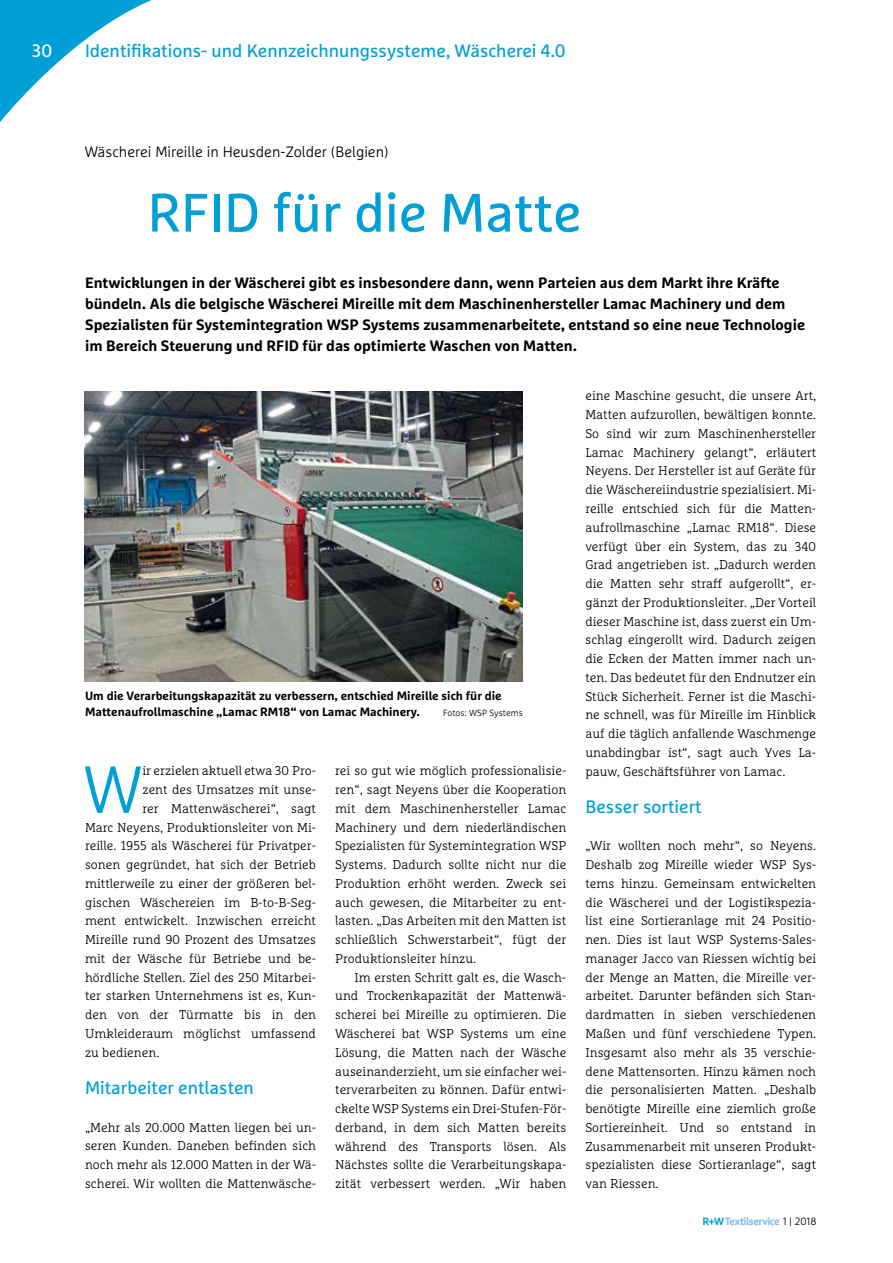
<style>
.page{position:relative;width:893px;height:1263px;background:#fff}
.page>*{position:absolute;margin:0;border:0;box-sizing:border-box;transform-origin:0 0}
.t1{font:300 66.45px "Marselis Pro";color:#009fd6}
.t2{font:54px "Marselis Pro";color:#009fd6}
.t3{font:18px "Marselis Pro";color:#009fd6}
.t4{font:18px "Marselis Pro";color:#fff}
.t5{font:700 15px/21px "Marselis Pro";color:#000}
.t6{font:300 15px "Marselis Pro";color:#000}
.t7{font:300 12.75px/18.8px "Marselis Slab Pro";color:#000;text-align:justify}
.t8{font:700 12px/15.8px "Marselis Pro";color:#000}
.t9{font:700 10.5px "Marselis Pro";letter-spacing:-.04em;color:#7fbde3}
.t10{font:300 9px "Marselis Pro";color:#000}
.s1{color:#009fd6}
.s2{font-weight:300;color:#000}
</style>
<div class="page">
<svg style="left:0;top:0;width:152px;height:122px"></svg>
<img style="left:84px;top:392px;width:439px;height:290px">
<h3 class="t4" style="left:32px;top:39px;width:22px">30</h3>
<h3 class="t3" style="left:85px;top:39px;width:482px">Identifikations- und Kennzeichnungssysteme, Wäscherei 4.0</h3>
<p class="t6" style="left:85px;top:142px;width:305px">Wäscherei Mireille in Heusden-Zolder (Belgien)</p>
<h2 class="t2" style="left:148px;top:180px;width:435px">RFID für die Matte</h2>
<p class="t5" style="left:85px;top:272px;width:721px">Entwicklungen in der Wäscherei gibt es insbesondere dann, wenn Parteien aus dem Markt ihre Kräfte bündeln. Als die belgische Wäscherei Mireille mit dem Maschinenhersteller Lamac Machinery und dem Spezialisten für Systemintegration WSP Systems zusammenarbeitete, entstand so eine neue Technologie im Bereich Steuerung und RFID für das optimierte Waschen von Matten.</p>
<p class="t8" style="left:85px;top:688px;width:418px">Um die Verarbeitungskapazität zu verbessern, entschied Mireille sich für die<br>Mattenaufrollmaschine „Lamac RM18“ von Lamac Machinery.</p>
<p class="t10" style="left:443px;top:707px;width:81px">Fotos: WSP Systems</p>
<h1 class="t1" style="left:83px;top:749px;width:61px">W</h1>
<p class="t7" style="left:142px;top:761px;width:175px">ir erzielen aktuell etwa 30 Pro-</p>
<p class="t7" style="left:142px;top:780px;width:175px">zent des Umsatzes mit unse-</p>
<p class="t7" style="left:142px;top:799px;width:175px">rer Mattenwäscherei“, sagt</p>
<p class="t7" style="left:85px;top:817px;width:233px">Marc Neyens, Produktionsleiter von Mi-</p>
<p class="t7" style="left:85px;top:836px;width:233px">reille. 1955 als Wäscherei für Privatper-</p>
<p class="t7" style="left:85px;top:855px;width:233px">sonen gegründet, hat sich der Betrieb</p>
<p class="t7" style="left:85px;top:874px;width:233px">mittlerweile zu einer der größeren bel-</p>
<p class="t7" style="left:85px;top:892px;width:233px">gischen Wäschereien im B-to-B-Seg-</p>
<p class="t7" style="left:85px;top:911px;width:233px">ment entwickelt. Inzwischen erreicht</p>
<p class="t7" style="left:85px;top:930px;width:233px">Mireille rund 90 Prozent des Umsatzes</p>
<p class="t7" style="left:85px;top:949px;width:233px">mit der Wäsche für Betriebe und be-</p>
<p class="t7" style="left:85px;top:968px;width:233px">hördliche Stellen. Ziel des 250 Mitarbei-</p>
<p class="t7" style="left:85px;top:986px;width:233px">ter starken Unternehmens ist es, Kun-</p>
<p class="t7" style="left:85px;top:1005px;width:233px">den von der Türmatte bis in den</p>
<p class="t7" style="left:85px;top:1024px;width:233px">Umkleideraum möglichst umfassend</p>
<p class="t7" style="left:85px;top:1043px;width:76px">zu bedienen.</p>
<h3 class="t3" style="left:85px;top:1077px;width:170px">Mitarbeiter entlasten</h3>
<p class="t7" style="left:85px;top:1117px;width:233px">„Mehr als 20.000 Matten liegen bei un&shy;seren Kunden. Daneben befinden sich noch mehr als 12.000 Matten in der Wä&shy;scherei. Wir wollten die Mattenwäsche-</p>
<p class="t7" style="left:335px;top:761px;width:233px">rei so gut wie möglich professionalisie&shy;ren“, sagt Neyens über die Kooperation mit dem Maschinenhersteller Lamac Machinery und dem niederländischen Spezialisten für Systemintegration WSP Systems. Dadurch sollte nicht nur die Produktion erhöht werden. Zweck sei auch gewesen, die Mitarbeiter zu ent&shy;lasten. „Das Arbeiten mit den Matten ist schließlich Schwerstarbeit“, fügt der Produktionsleiter hinzu.</p>
<p class="t7" style="left:335px;top:968px;width:233px;text-indent:19px">Im ersten Schritt galt es, die Wasch&shy;und Trockenkapazität der Mattenwä&shy;scherei bei Mireille zu optimieren. Die Wäscherei bat WSP Systems um eine Lösung, die Matten nach der Wäsche auseinanderzieht, um sie einfacher wei&shy;terverarbeiten zu können. Dafür entwi&shy;ckelte WSP Systems ein Drei-Stufen-För&shy;derband, in dem sich Matten bereits während des Transports lösen. Als Nächstes sollte die Verarbeitungskapa&shy;zität verbessert werden. „Wir haben</p>
<p class="t7" style="left:585px;top:386px;width:232px">eine Maschine gesucht, die unsere Art, Matten aufzurollen, bewältigen konnte.<br>So sind wir zum Maschinenhersteller Lamac Machinery gelangt“, erläutert Neyens. Der Hersteller ist auf Geräte für die Wäschereiindustrie spezialisiert. Mi&shy;reille entschied sich für die Matten&shy;aufrollmaschine „Lamac RM18“. Diese verfügt über ein System, das zu 340<br>Grad angetrieben ist. „Dadurch werden die Matten sehr straff aufgerollt“, er&shy;gänzt der Produktionsleiter. „Der Vorteil dieser Maschine ist, dass zuerst ein Um&shy;schlag eingerollt wird. Dadurch zeigen die Ecken der Matten immer nach un&shy;ten. Das bedeutet für den Endnutzer ein Stück Sicherheit. Ferner ist die Maschi&shy;ne schnell, was für Mireille im Hinblick auf die täglich anfallende Waschmenge unabdingbar ist“, sagt auch Yves La&shy;pauw, Geschäftsführer von Lamac.</p>
<h3 class="t3" style="left:585px;top:796px;width:118px">Besser sortiert</h3>
<p class="t7" style="left:585px;top:836px;width:232px">„Wir wollten noch mehr“, so Neyens.<br>Deshalb zog Mireille wieder WSP Sys&shy;tems hinzu. Gemeinsam entwickelten die Wäscherei und der Logistikspezia&shy;list eine Sortieranlage mit 24 Positio&shy;nen. Dies ist laut WSP Systems-Sales&shy;manager Jacco van Riessen wichtig bei der Menge an Matten, die Mireille ver&shy;arbeitet. Darunter befänden sich Stan&shy;dardmatten in sieben verschiedenen Maßen und fünf verschiedene Typen.<br>Insgesamt also mehr als 35 verschie&shy;dene Mattensorten. Hinzu kämen noch die personalisierten Matten. „Deshalb benötigte Mireille eine ziemlich große Sortiereinheit. Und so entstand in Zusammenarbeit mit unseren Produkt&shy;spezialisten diese Sortieranlage“, sagt van Riessen.</p>
<p class="t9" style="left:702px;top:1215px;width:116px"><span class="s1">R+W</span>Textilservice <span class="s2">1 | 2018</span></p>
</div>
